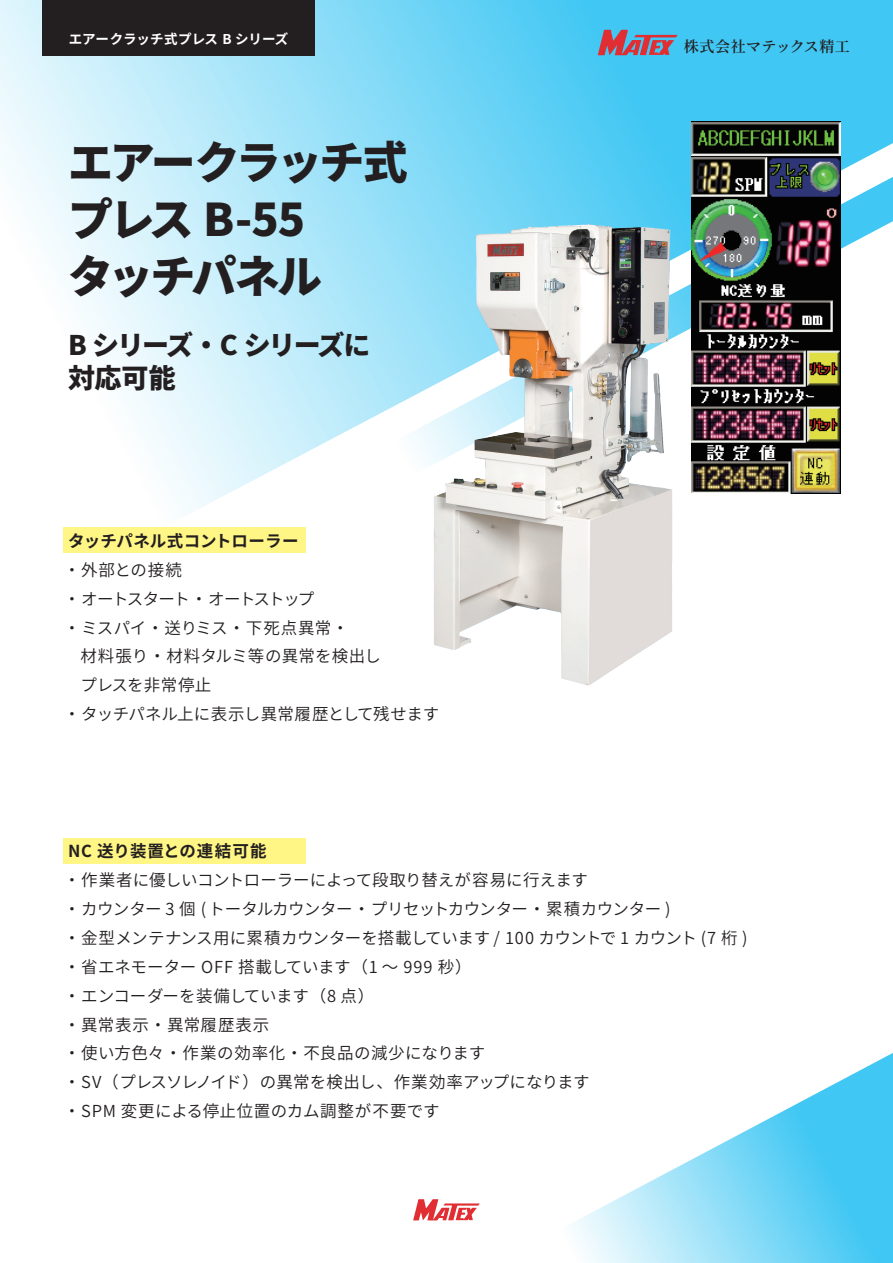
<style>
.page{position:relative;width:893px;height:1263px;background:#fff}
.page>*{position:absolute;margin:0;border:0;box-sizing:border-box;transform-origin:0 0}
.t1{font:900 45px/57px "Noto Sans CJ Kjp";letter-spacing:-.07em;color:#231f20}
.t2{font:900 27px/33px "Noto Sans CJ Kjp";letter-spacing:-.07em;color:#231f20}
.t3{font:600 16.5px/28.8px "Noto Sans CJ Kjp";letter-spacing:-.005em;color:#231f20}
.t4{font:600 16.5px "Noto Sans CJ Kjp";letter-spacing:-.025em;color:#231f20}
.t5{font:600 16.5px "Noto Sans CJ Kjp";letter-spacing:-.095em;color:#231f20}
.t6{font:700 16.5px "Noto Sans CJ Kjp";letter-spacing:.015em;color:#231f20}
.t7{font:700 16.5px "Noto Sans CJ Kjp";letter-spacing:.05em;color:#231f20}
.t8{font:600 15px "Noto Serif JP";letter-spacing:.03em;color:#231f20}
.t9{font:700 13.5px "Noto Sans CJ Kjp";letter-spacing:.005em;color:#fff}
</style>
<div class="page">
<svg style="left:0;top:0;width:893px;height:553px"></svg>
<svg style="left:298px;top:177px;width:595px;height:359px"></svg>
<svg style="left:572px;top:1053px;width:321px;height:210px"></svg>
<div style="left:64px;top:527px;width:242px;height:26px;background:#fff685"></div>
<div style="left:64px;top:838px;width:242px;height:25px;background:#fff685"></div>
<img style="left:361px;top:183px;width:379px;height:503px">
<img style="left:692px;top:121px;width:148px;height:372px">
<svg style="left:413px;top:1199px;width:67px;height:21px"></svg>
<div style="left:43px;top:0;width:272px;height:55px;background:#231f20"></div>
<svg style="left:598px;top:30px;width:80px;height:25px;background:#97738a"></svg>
<p class="t9" style="left:69px;top:31px;width:221px">エアークラッチ式プレス B シリーズ</p>
<h1 class="t1" style="left:68px;top:135px;width:341px">エアークラッチ式プレス B-55<br>タッチパネル</h1>
<h2 class="t2" style="left:68px;top:330px;width:304px">B シリーズ・C シリーズに対応可能</h2>
<p class="t6" style="left:68px;top:532px;width:232px">タッチパネル式コントローラー</p>
<p class="t3" style="left:64px;top:556px;width:119px">・外部との接続</p>
<p class="t5" style="left:64px;top:589px;width:252px">・オートスタート・オートストップ</p>
<p class="t3" style="left:64px;top:613px;width:286px">・ミスパイ・送りミス・下死点異常・</p>
<p class="t3" style="left:81px;top:642px;width:302px">材料張り・材料タルミ等の異常を検出し</p>
<p class="t3" style="left:81px;top:671px;width:132px">プレスを非常停止</p>
<p class="t4" style="left:64px;top:705px;width:377px">・タッチパネル上に表示し異常履歴として残せます</p>
<p class="t8" style="left:684px;top:38px;width:168px">株式会社マテックス精工</p>
<p class="t7" style="left:68px;top:842px;width:200px">NC 送り装置との連結可能</p>
<p class="t3" style="left:64px;top:866px;width:685px">・作業者に優しいコントローラーによって段取り替えが容易に行えます<br>・カウンター 3 個 ( トータルカウンター・プリセットカウンター・累積カウンター )<br>・金型メンテナンス用に累積カウンターを搭載しています / 100 カウントで 1 カウント (7 桁 )・省エネモーター OFF 搭載しています（1 ～ 999 秒）<br>・エンコーダーを装備しています（8 点）<br>・異常表示・異常履歴表示<br>・使い方色々・作業の効率化・不良品の減少になります<br>・SV（プレスソレノイド）の異常を検出し、作業効率アップになります<br>・SPM 変更による停止位置のカム調整が不要です</p>
</div>
